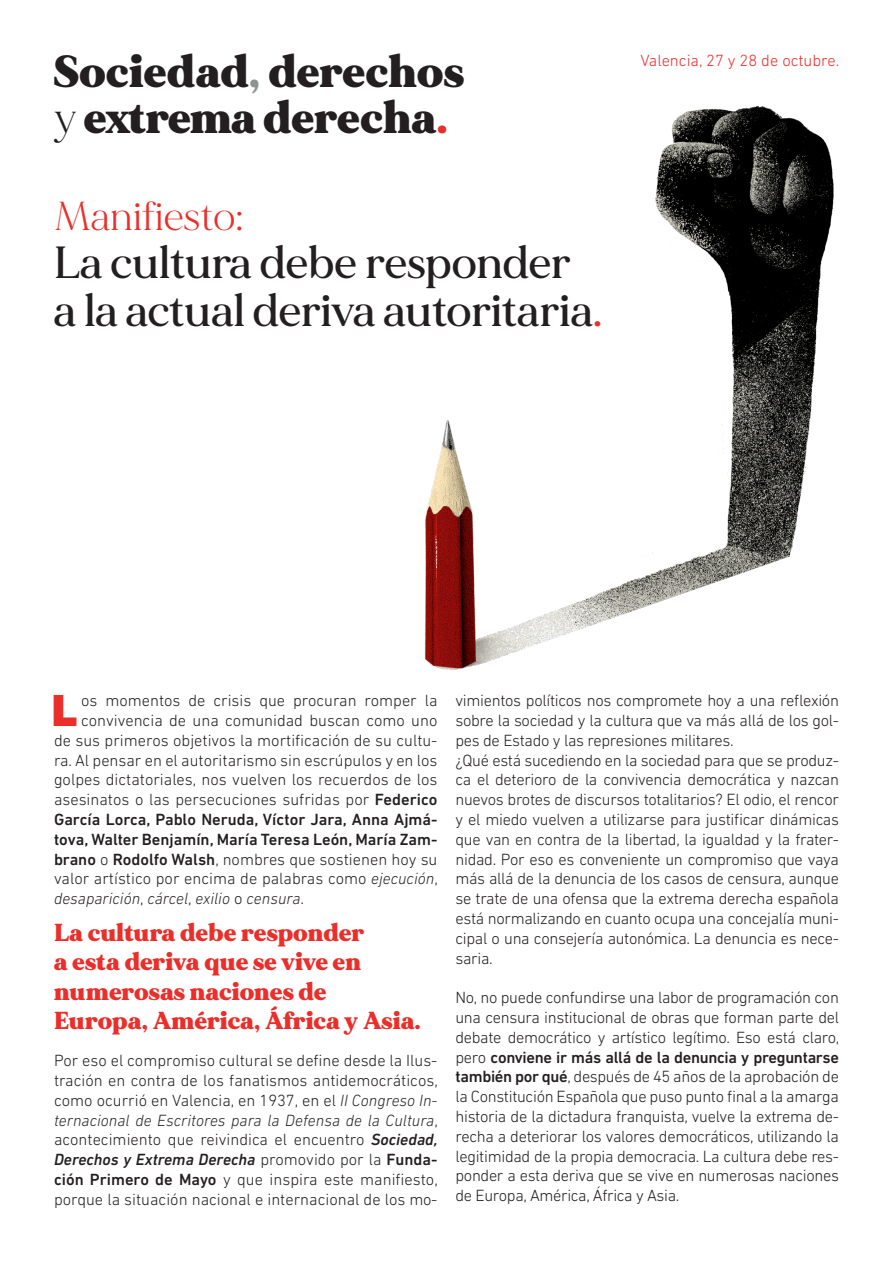
<style>
.page{position:relative;width:893px;height:1263px;background:#fff}
.page>*{position:absolute;margin:0;border:0;box-sizing:border-box;transform-origin:0 0}
.t1{font:900 45.6px "DIN Next LT Pro";color:#eb2e29}
.t2{font:500 45px "MADE Mirage";letter-spacing:.01em;color:#231f20}
.t3{font:900 45px "MADE Mirage";letter-spacing:.005em;color:#231f20}
.t4{font:40.35px "MADE Mirage";letter-spacing:.01em;color:#eb2e29}
.t5{font:900 24.6px/29.5px "MADE Mirage";letter-spacing:.01em;color:#eb2e29}
.t6{font:300 16.5px/19.8px "DIN Next LT Pro";color:#231f20;text-align:justify}
.t7{font:500 16.5px "DIN Next LT Pro";color:#231f20}
.t8{font:italic 300 16.5px "DIN Next LT Pro";color:#231f20}
.t9{font:300 16.5px "DIN Next LT Pro";color:#eb2e29}
.s1{color:#8e9591}
.s2{font-weight:400}
.s3{color:#eb2e29}
.s4{font-weight:500}
.s5{font-style:italic}
.s6{font-style:normal}
.s7{font-weight:500;font-style:italic}
</style>
<div class="page">
<img style="left:424px;top:106px;width:410px;height:564px">
<p class="t3" style="left:54px;top:41px;width:411px">Sociedad<span class="s1">,</span> derechos</p>
<p class="t3" style="left:54px;top:87px;width:395px"><span class="s2">y</span> extrema derecha<span class="s3">.</span></p>
<p class="t4" style="left:54px;top:192px;width:191px">Manifiesto:</p>
<p class="t2" style="left:54px;top:234px;width:519px">La cultura debe responder</p>
<p class="t2" style="left:54px;top:282px;width:550px">a la actual deriva autoritaria<span class="s3">.</span></p>
<p class="t9" style="left:640px;top:51px;width:200px">Valencia, 27 y 28 de octubre.</p>
<p class="t1" style="left:52px;top:683px;width:27px">L</p>
<p class="t6" style="left:81px;top:690px;width:358px">os momentos de crisis que procuran romper la</p>
<p class="t6" style="left:81px;top:710px;width:358px">convivencia de una comunidad buscan como uno</p>
<p class="t6" style="left:54px;top:730px;width:385px">de sus primeros objetivos la mortificación de su cultu-</p>
<p class="t6" style="left:54px;top:750px;width:385px">ra. Al pensar en el autoritarismo sin escrúpulos y en los</p>
<p class="t6" style="left:54px;top:770px;width:385px">golpes dictatoriales, nos vuelven los recuerdos de los</p>
<p class="t6" style="left:54px;top:789px;width:385px">asesinatos o las persecuciones sufridas por <span class="s4">Federico</span></p>
<p class="t7" style="left:54px;top:810px;width:385px">García Lorca, Pablo Neruda, Víctor Jara, Anna Ajmá-</p>
<p class="t7" style="left:54px;top:830px;width:385px">tova, Walter Benjamín, María Teresa León, María Zam-</p>
<p class="t6" style="left:54px;top:849px;width:385px"><span class="s4">brano</span> o <span class="s4">Rodolfo Walsh</span>, nombres que sostienen hoy su</p>
<p class="t6" style="left:54px;top:869px;width:385px">valor artístico por encima de palabras como <span class="s5">ejecución</span>,</p>
<p class="t8" style="left:54px;top:889px;width:252px">desaparición<span class="s6">,</span> cárcel<span class="s6">,</span> exilio <span class="s6">o</span> censura<span class="s6">.</span></p>
<p class="t5" style="left:54px;top:917px;width:368px">La cultura debe responder<br>a esta deriva que se vive en numerosas naciones de<br>Europa, América, África y Asia.</p>
<p class="t6" style="left:54px;top:1050px;width:385px">Por eso el compromiso cultural se define desde la Ilus&shy;tración en contra de los fanatismos antidemocráticos, como ocurrió en Valencia, en 1937, en el <span class="s5">II Congreso In&shy;ternacional de Escritores para la Defensa de la Cultura</span>, acontecimiento que reivindica el encuentro <span class="s7">Sociedad, Derechos y Extrema Derecha</span> promovido por la <span class="s4">Funda&shy;ción Primero de Mayo</span> y que inspira este manifiesto, porque la situación nacional e internacional de los mo-</p>
<p class="t6" style="left:455px;top:690px;width:385px">vimientos políticos nos compromete hoy a una reflexión sobre la sociedad y la cultura que va más allá de los gol&shy;pes de Estado y las represiones militares.</p>
<p class="t6" style="left:455px;top:750px;width:385px">¿Qué está sucediendo en la sociedad para que se produz&shy;ca el deterioro de la convivencia democrática y nazcan nuevos brotes de discursos totalitarios? El odio, el rencor y el miedo vuelven a utilizarse para justificar dinámicas que van en contra de la libertad, la igualdad y la frater&shy;nidad. Por eso es conveniente un compromiso que vaya más allá de la denuncia de los casos de censura, aunque se trate de una ofensa que la extrema derecha española está normalizando en cuanto ocupa una concejalía muni&shy;cipal o una consejería autonómica. La denuncia es nece&shy;saria.</p>
<p class="t6" style="left:455px;top:987px;width:385px">No, no puede confundirse una labor de programación con una censura institucional de obras que forman parte del debate democrático y artístico legítimo. Eso está claro, pero <span class="s4">conviene ir más allá de la denuncia y preguntarse también por qué</span>, después de 45 años de la aprobación de la Constitución Española que puso punto final a la amarga historia de la dictadura franquista, vuelve la extrema de&shy;recha a deteriorar los valores democráticos, utilizando la legitimidad de la propia democracia. La cultura debe res&shy;ponder a esta deriva que se vive en numerosas naciones de Europa, América, África y Asia.</p>
</div>
